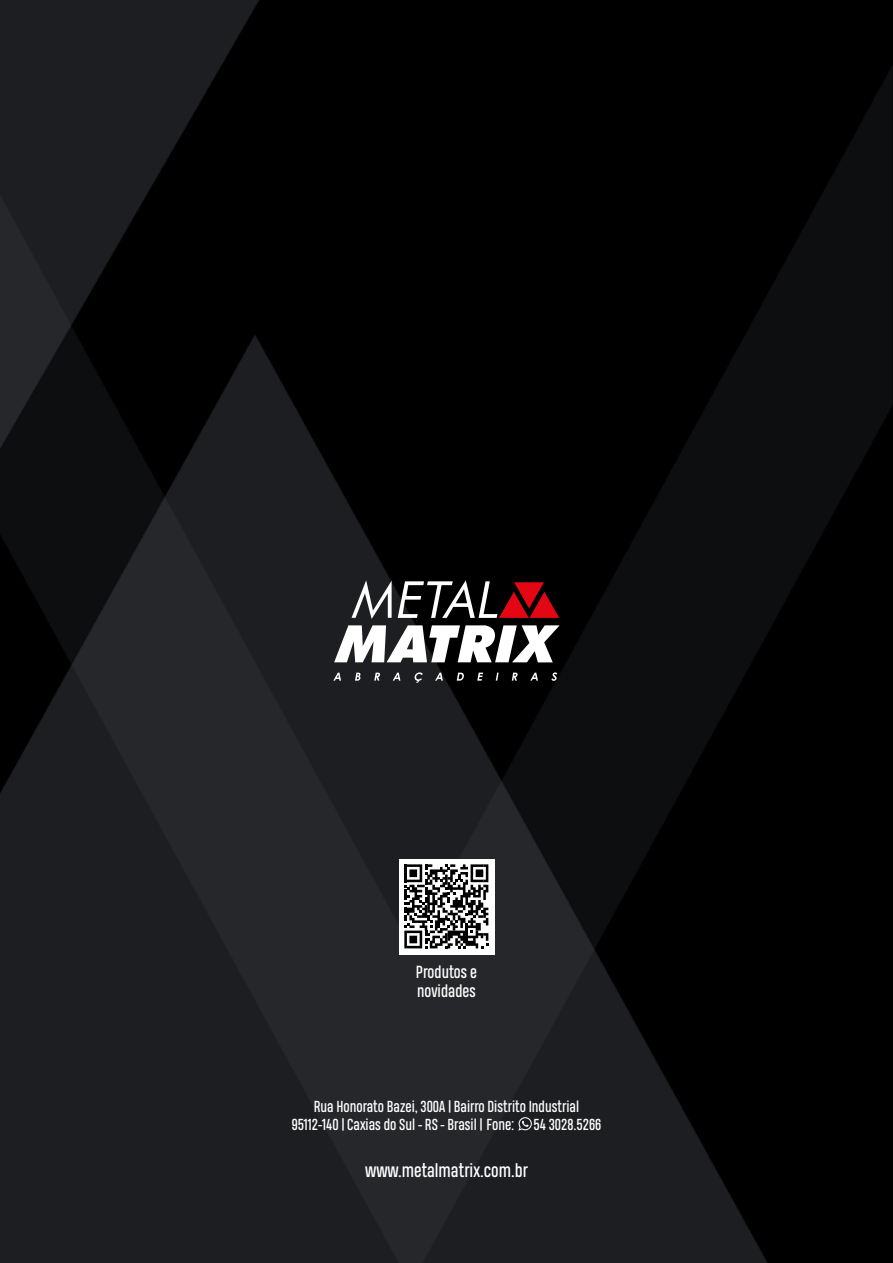
<style>
.page{position:relative;width:893px;height:1263px;background:#fff}
.page>*{position:absolute;margin:0;border:0;box-sizing:border-box;transform-origin:0 0}
.t1{font:18px "Heading Pro";color:#fff}
.t2{font:16.5px/19.8px "Heading Pro";color:#fff}
.t3{font:15px/18px "Heading Pro";color:#fff}
</style>
<div class="page">
<img style="left:0;top:0;width:893px;height:1263px">
<svg style="left:351px;top:580px;width:41px;height:39px"></svg>
<svg style="left:334px;top:625px;width:226px;height:37px"></svg>
<svg style="left:398px;top:580px;width:161px;height:38px"></svg>
<svg style="left:333px;top:673px;width:8px;height:8px"></svg>
<svg style="left:355px;top:673px;width:5px;height:8px"></svg>
<svg style="left:374px;top:673px;width:6px;height:8px"></svg>
<svg style="left:393px;top:673px;width:7px;height:8px"></svg>
<svg style="left:414px;top:672px;width:9px;height:11px"></svg>
<svg style="left:435px;top:673px;width:8px;height:8px"></svg>
<svg style="left:457px;top:673px;width:7px;height:8px"></svg>
<svg style="left:477px;top:673px;width:6px;height:8px"></svg>
<svg style="left:496px;top:673px;width:3px;height:8px"></svg>
<svg style="left:512px;top:673px;width:6px;height:8px"></svg>
<svg style="left:530px;top:673px;width:8px;height:8px"></svg>
<svg style="left:551px;top:672px;width:6px;height:9px"></svg>
<svg style="left:518px;top:1117px;width:14px;height:14px"></svg>
<div style="left:399px;top:859px;width:95px;height:95px;background:#fff"></div>
<svg style="left:404px;top:864px;width:84px;height:84px"></svg>
<p class="t2" style="left:416px;top:962px;width:63px">Produtos e novidades</p>
<p class="t3" style="left:292px;top:1098px;width:289px;text-indent:22px">Rua Honorato Bazei, 300A |Bairro Distrito Industrial<br>95112-140 |Caxias do Sul - RS - Brasil |Fone:</p>
<p class="t3" style="left:533px;top:1116px;width:69px">54 3028.5266</p>
<p class="t1" style="left:365px;top:1160px;width:164px">www.metalmatrix.com.br</p>
</div>
